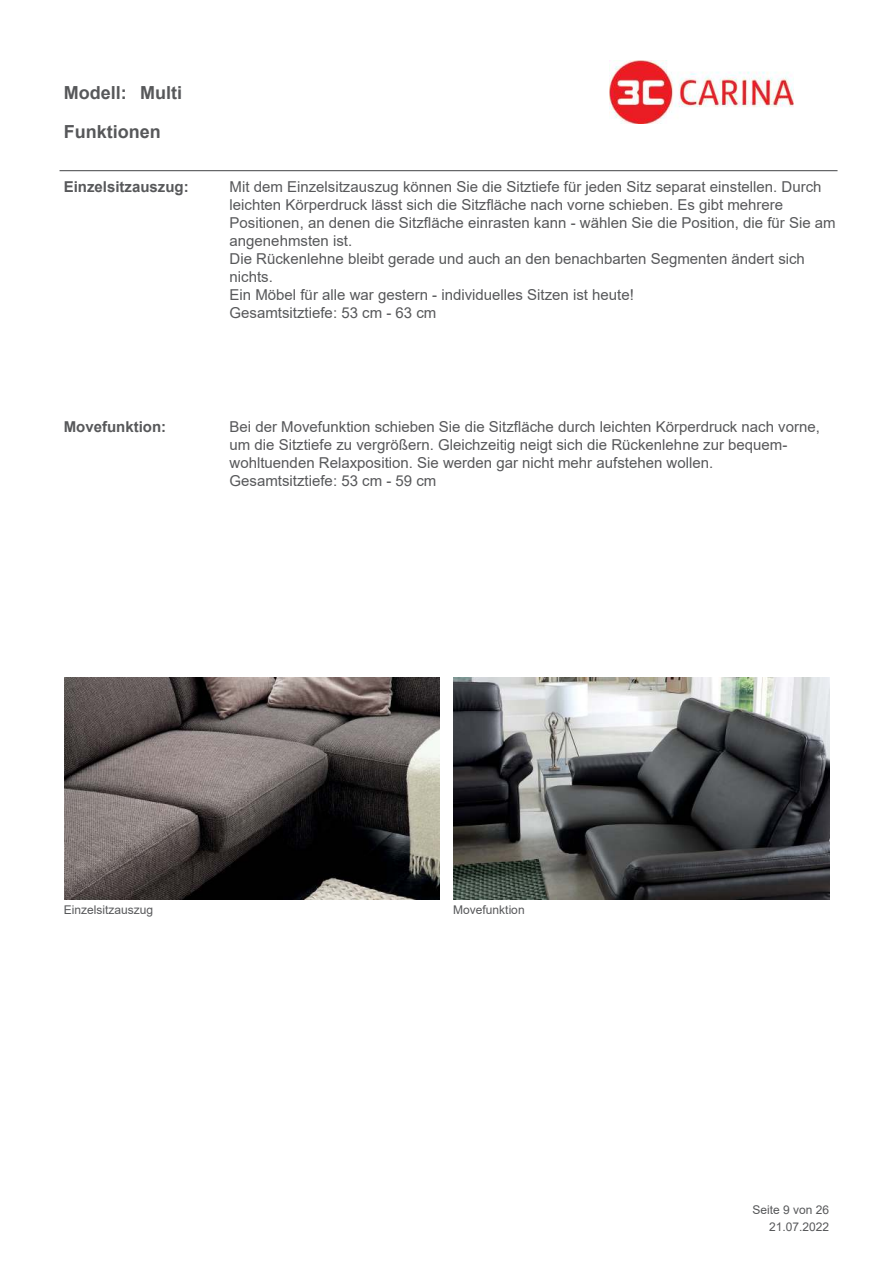
<style>
.page{position:relative;width:893px;height:1263px;background:#fff}
.page>*{position:absolute;margin:0;border:0;box-sizing:border-box;transform-origin:0 0}
.t1{font:700 18px "Arial";color:#57585a}
.t2{font:15px/18px "Arial";color:#57585a}
.t3{font:700 15px "Arial";color:#57585a}
.t4{font:12px/17px "Arial";color:#57585a;text-align:right}
</style>
<div class="page">
<hr style="left:60px;top:170px;width:777px;height:1px;background:#57585a">
<img style="left:64px;top:677px;width:376px;height:222px">
<img style="left:454px;top:677px;width:375px;height:222px">
<img style="left:610px;top:60px;width:183px;height:63px">
<p class="t1" style="left:64px;top:86px;width:64px">Modell:</p>
<p class="t1" style="left:140px;top:86px;width:43px">Multi</p>
<p class="t1" style="left:64px;top:125px;width:99px">Funktionen</p>
<p class="t3" style="left:64px;top:181px;width:127px">Einzelsitzauszug:</p>
<p class="t2" style="left:230px;top:179px;width:608px">Mit dem Einzelsitzauszug können Sie die Sitztiefe für jeden Sitz separat einstellen. Durch leichten Körperdruck lässt sich die Sitzfläche nach vorne schieben. Es gibt mehrere Positionen, an denen die Sitzfläche einrasten kann - wählen Sie die Position, die für Sie am angenehmsten ist.<br>Die Rückenlehne bleibt gerade und auch an den benachbarten Segmenten ändert sich nichts.<br>Ein Möbel für alle war gestern - individuelles Sitzen ist heute!<br>Gesamtsitztiefe: 53 cm - 63 cm</p>
<p class="t3" style="left:64px;top:421px;width:104px">Movefunktion:</p>
<p class="t2" style="left:230px;top:418px;width:592px">Bei der Movefunktion schieben Sie die Sitzfläche durch leichten Körperdruck nach vorne, um die Sitztiefe zu vergrößern. Gleichzeitig neigt sich die Rückenlehne zur bequem&shy;wohltuenden Relaxposition. Sie werden gar nicht mehr aufstehen wollen.<br>Gesamtsitztiefe: 53 cm - 59 cm</p>
<p class="t4" style="left:64px;top:903px;width:91px">Einzelsitzauszug</p>
<p class="t4" style="left:453px;top:903px;width:73px">Movefunktion</p>
<p class="t4" style="left:752px;top:1203px;width:78px">Seite 9 von 26<br>21.07.2022</p>
</div>
